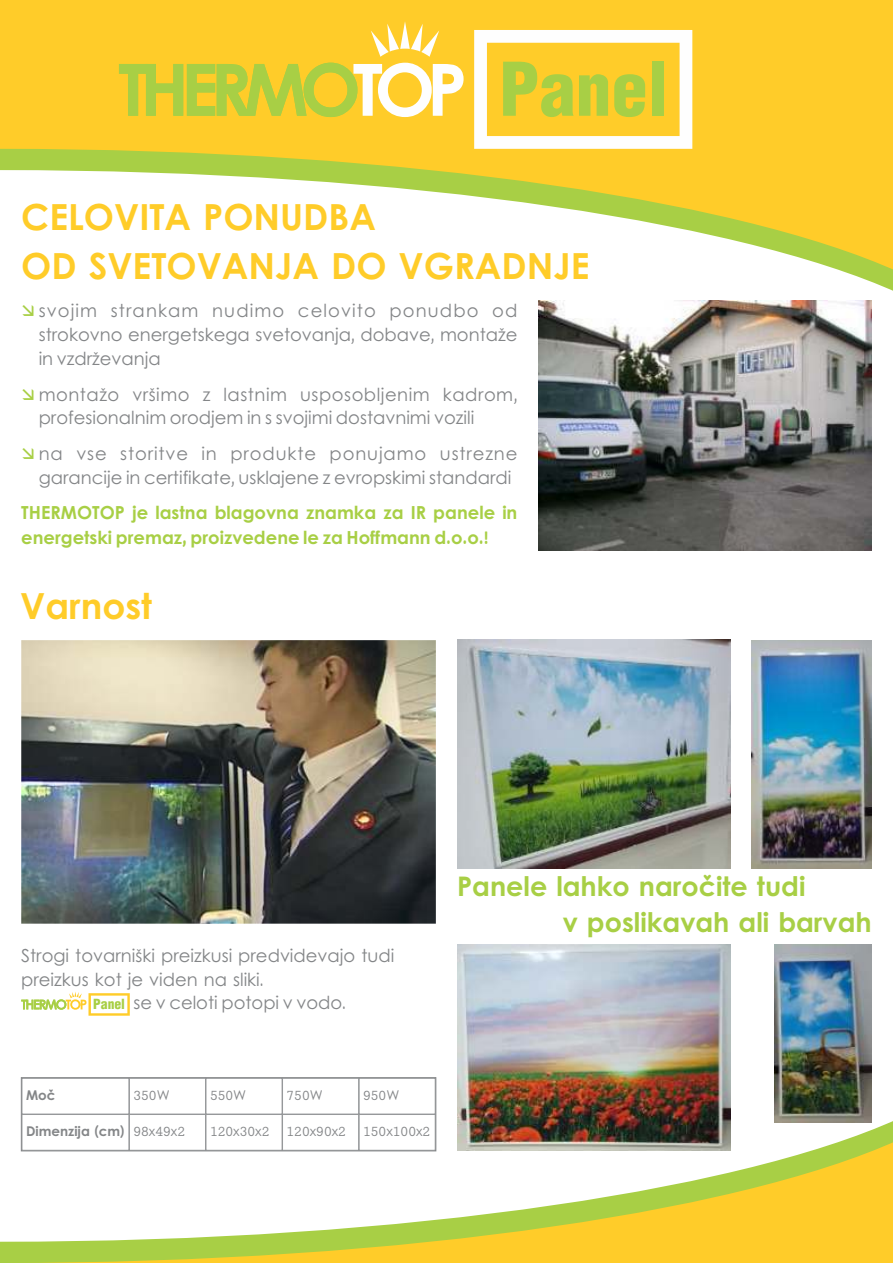
<style>
.page{position:relative;width:893px;height:1263px;background:#fff}
.page>*{position:absolute;margin:0;border:0;box-sizing:border-box;transform-origin:0 0}
.t1{font:900 condensed 72.15px "Helvetica";color:#a8cf45}
.t2{font:700 36px/48.9px "Levenim";color:#ffcc29}
.t3{font:700 27px/36.6px "Levenim";color:#a8cf45}
.t4{font:18px/23.7px "Levenim";color:#848688}
.t5{font:700 18px/24.5px "Levenim";color:#a8cf45}
.t6{font:900 condensed 13.65px "Helvetica";color:#a8cf45}
.t7{font:13.5px "Levenim";color:#848688}
.t8{font:700 13.5px "Levenim";color:#848688}
.s1{font-weight:400}
</style>
<div class="page">
<svg style="left:0;top:0;width:893px;height:279px;fill:#ffcc29"></svg>
<svg style="left:0;top:1132px;width:893px;height:131px"></svg>
<img style="left:21px;top:640px;width:415px;height:284px">
<img style="left:539px;top:300px;width:333px;height:250px">
<svg style="left:21px;top:992px;width:109px;height:24px"></svg>
<svg style="left:371px;top:21px;width:68px;height:36px"></svg>
<svg style="left:474px;top:30px;width:218px;height:119px"></svg>
<svg style="left:119px;top:63px;width:345px;height:54px;background:#dcd556"></svg>
<img style="left:774px;top:945px;width:98px;height:177px">
<img style="left:457px;top:944px;width:274px;height:207px">
<div style="left:129px;top:1078px;width:77px;height:36px;border:1px solid #96989a"></div>
<div style="left:282px;top:1078px;width:77px;height:36px;border:1px solid #96989a"></div>
<div style="left:22px;top:1114px;width:107px;height:36px;border:1px solid #96989a"></div>
<div style="left:129px;top:1114px;width:77px;height:36px;border:1px solid #96989a"></div>
<div style="left:206px;top:1114px;width:76px;height:36px;border:1px solid #96989a"></div>
<div style="left:282px;top:1114px;width:77px;height:36px;border:1px solid #96989a"></div>
<div style="left:359px;top:1114px;width:76px;height:36px;border:1px solid #96989a"></div>
<div style="left:21px;top:1077px;width:415px;height:74px;border:1px solid #848688"></div>
<img style="left:457px;top:639px;width:273px;height:230px">
<img style="left:751px;top:640px;width:121px;height:229px">
<h1 class="t1" style="left:499px;top:62px;width:170px">Panel</h1>
<h2 class="t2" style="left:21px;top:197px;width:570px">CELOVITA PONUDBA<br>OD SVETOVANJA DO VGRADNJE</h2>
<p class="t4" style="left:39px;top:301px;width:480px;text-align:justify">svojim strankam nudimo celovito ponudbo od strokovno energetskega svetovanja, dobave, montaže in vzdrževanja</p>
<p class="t4" style="left:39px;top:384px;width:480px">montažo vršimo z lastnim usposobljenim kadrom, profesionalnim orodjem in s svojimi dostavnimi vozili</p>
<p class="t4" style="left:39px;top:444px;width:480px">na vse storitve in produkte ponujamo ustrezne garancije in certifikate, usklajene z evropskimi standardi</p>
<p class="t5" style="left:21px;top:503px;width:498px">THERMOTOP je lastna blagovna znamka za IR panele in energetski premaz, proizvedene le za Hoffmann d.o.o.!</p>
<h2 class="t2" style="left:20px;top:586px;width:133px">Varnost</h2>
<p class="t4" style="left:21px;top:946px;width:375px">Strogi tovarniški preizkusi predvidevajo tudi</p>
<p class="t4" style="left:21px;top:969px;width:244px">preizkus kot je viden na sliki.</p>
<p class="t4" style="left:133px;top:993px;width:214px">se v celoti potopi v vodo.</p>
<p class="t6" style="left:93px;top:999px;width:33px">Panel</p>
<h3 class="t3" style="left:563px;top:871px;width:310px;text-indent:-106px">Panele lahko naročite tudi<br>v poslikavah ali barvah</h3>
<p class="t8" style="left:26px;top:1087px;width:31px">Moč</p>
<p class="t7" style="left:133px;top:1087px;width:38px">350W</p>
<p class="t7" style="left:210px;top:1087px;width:38px">550W</p>
<p class="t7" style="left:287px;top:1087px;width:38px">750W</p>
<p class="t7" style="left:363px;top:1087px;width:38px">950W</p>
<p class="t8" style="left:26px;top:1123px;width:161px">Dimenzija (cm) <span class="s1">98x49x2</span></p>
<p class="t7" style="left:210px;top:1123px;width:61px">120x30x2</p>
<p class="t7" style="left:287px;top:1123px;width:61px">120x90x2</p>
<p class="t7" style="left:363px;top:1123px;width:69px">150x100x2</p>
</div>
